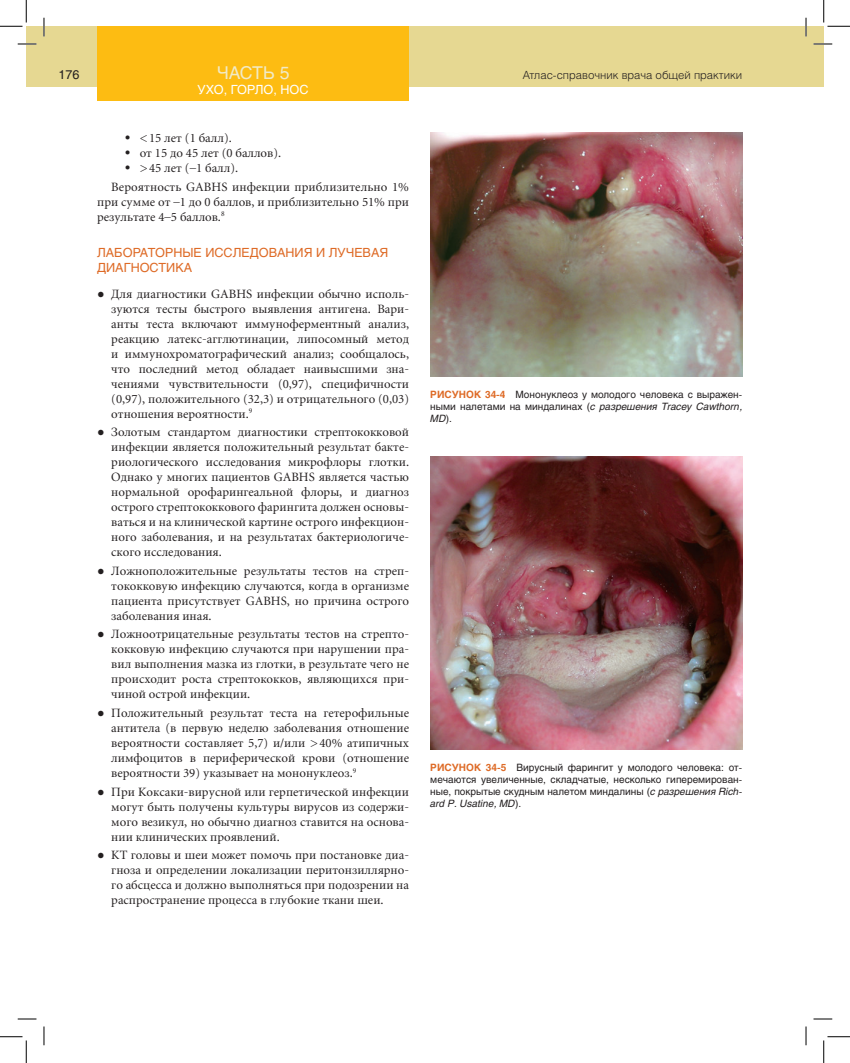
<style>
.page{position:relative;width:850px;height:1063px;background:#fff}
.page>*{position:absolute;margin:0;border:0;box-sizing:border-box;transform-origin:0 0}
.t1{font:17.5px "Helios";letter-spacing:-.01em;color:#f1eac6}
.t2{font:12.5px/15px "Miniature";color:#231f20;text-align:justify}
.t3{font:12.5px/15px "Helios";color:#de6b27}
.t4{font:12.5px "Helios";color:#fff}
.t5{font:12.5px "Helios";color:#231f20}
.t6{font:300 11.25px "Helios";color:#231f20}
.t7{font:10px/12px "Helios";color:#231f20;text-align:justify}
.s1{font-family:"Helios"}
.s2{font-family:"Franklin Gothic"}
.s3{font-weight:700;color:#de6b27}
.s4{font-style:italic}
</style>
<div class="page">
<div style="left:26px;top:26px;width:780px;height:60px;background:#e6d892"></div>
<div style="left:806px;top:26px;width:17px;height:60px;background:#e6d892"></div>
<div style="left:97px;top:26px;width:312px;height:75px;background:#fdbc12"></div>
<img style="left:430px;top:133px;width:312px;height:243px">
<img style="left:430px;top:456px;width:312px;height:293px">
<svg style="left:18px;top:43px;width:18px;height:2px"></svg>
<svg style="left:813px;top:43px;width:19px;height:2px"></svg>
<svg style="left:18px;top:1018px;width:18px;height:1px"></svg>
<svg style="left:813px;top:1018px;width:19px;height:1px"></svg>
<svg style="left:43px;top:18px;width:2px;height:18px"></svg>
<svg style="left:43px;top:1026px;width:2px;height:19px"></svg>
<svg style="left:805px;top:18px;width:2px;height:18px"></svg>
<svg style="left:805px;top:1026px;width:2px;height:19px"></svg>
<svg style="left:0;top:0;width:27px;height:27px"></svg>
<svg style="left:0;top:1036px;width:27px;height:26px"></svg>
<svg style="left:823px;top:0;width:27px;height:27px"></svg>
<svg style="left:823px;top:1036px;width:27px;height:26px"></svg>
<p class="t5" style="left:58px;top:68px;width:23px">176</p>
<h1 class="t1" style="left:217px;top:62px;width:74px">часть 5</h1>
<p class="t6" style="left:523px;top:69px;width:221px">Атлас-справочник врача общей практики</p>
<p class="t4" style="left:197px;top:82px;width:113px">Ухо, горло, нос</p>
<p class="t2" style="left:125px;top:131px;width:108px"><span class="s1">•</span> &lt;15 лет (1 балл).</p>
<p class="t2" style="left:125px;top:146px;width:157px"><span class="s1">•</span> от 15 до 45 лет (0 баллов).</p>
<p class="t2" style="left:111px;top:159px;width:299px;line-height:18.5px;text-indent:14px"><span class="s1">•</span> &gt;45 лет (–1 балл).<br>Вероятность GABHS инфекции приблизительно 1%</p>
<p class="t2" style="left:97px;top:194px;width:313px">при сумме от –1 до 0 баллов, и приблизительно 51% при результате 4–5 баллов.<sup>8</sup></p>
<p class="t3" style="left:97px;top:245px;width:293px">Лабораторные исследования и лучевая диагностика</p>
<p class="t2" style="left:111px;top:286px;width:299px;text-indent:-14px"><span class="s2">●</span> Для диагностики GABHS инфекции обычно исполь‑ зуются тесты быстрого выявления антигена. Вари‑ анты теста включают иммуноферментный анализ, реакцию латекс-агглютинации, липосомный метод и иммунохроматографический анализ; сообщалось, что последний метод обладает наивысшими зна‑ чениями чувствительности (0,97), специфичности (0,97), положительного (32,3) и отрицательного (0,03) отношения вероятности.<sup>9</sup></p>
<p class="t2" style="left:111px;top:425px;width:299px;text-indent:-14px"><span class="s2">●</span> Золотым стандартом диагностики стрептококковой инфекции является положительный результат бакте‑ риологического исследования микрофлоры глотки.<br>Однако у многих пациентов GABHS является частью нормальной орофарингеальной флоры, и диагноз острого стрептококкового фарингита должен основы‑ ваться и на клинической картине острого инфекцион‑ ного заболевания, и на результатах бактериологиче‑ ского исследования.</p>
<p class="t2" style="left:111px;top:563px;width:299px;text-indent:-14px"><span class="s2">●</span> Ложноположительные результаты тестов на стреп‑ тококковую инфекцию случаются, когда в организме пациента присутствует GABHS, но причина острого заболевания иная.</p>
<p class="t2" style="left:111px;top:627px;width:299px;text-indent:-14px"><span class="s2">●</span> Ложноотрицательные результаты тестов на стрепто‑ кокковую инфекцию случаются при нарушении пра‑ вил выполнения мазка из глотки, в результате чего не происходит роста стрептококков, являющихся при‑ чиной острой инфекции.</p>
<p class="t2" style="left:111px;top:705px;width:299px;text-indent:-14px"><span class="s2">●</span> Положительный результат теста на гетерофильные антитела (в первую неделю заболевания отношение вероятности составляет 5,7) и/или &gt;40% атипичных лимфоцитов в периферической крови (отношение вероятности 39) указывает на мононуклеоз.<sup>9</sup></p>
<p class="t2" style="left:111px;top:784px;width:299px;text-indent:-14px"><span class="s2">●</span> При Коксаки-вирусной или герпетической инфекции могут быть получены культуры вирусов из содержи‑ мого везикул, но обычно диагноз ставится на основа‑ нии клинических проявлений.</p>
<p class="t2" style="left:111px;top:848px;width:299px;text-indent:-14px"><span class="s2">●</span> КТ головы и шеи может помочь при постановке диа‑ гноза и определении локализации перитонзиллярно‑ го абсцесса и должно выполняться при подозрении на распространение процесса в глубокие ткани шеи.</p>
<p class="t7" style="left:430px;top:388px;width:313px"><span class="s3">Рисунок 34‑4</span> Мононуклеоз у молодого человека с выражен‑ ными налетами на миндалинах (<span class="s4">с разрешения Tracey Cawthorn, MD</span>).</p>
<p class="t7" style="left:430px;top:761px;width:313px"><span class="s3">Рисунок 34‑5</span> Вирусный фарингит у молодого человека: от‑ мечаются увеличенные, складчатые, несколько гиперемирован‑ ные, покрытые скудным налетом миндалины (<span class="s4">с разрешения Rich&shy;ard P. Usatine, MD</span>).</p>
</div>
